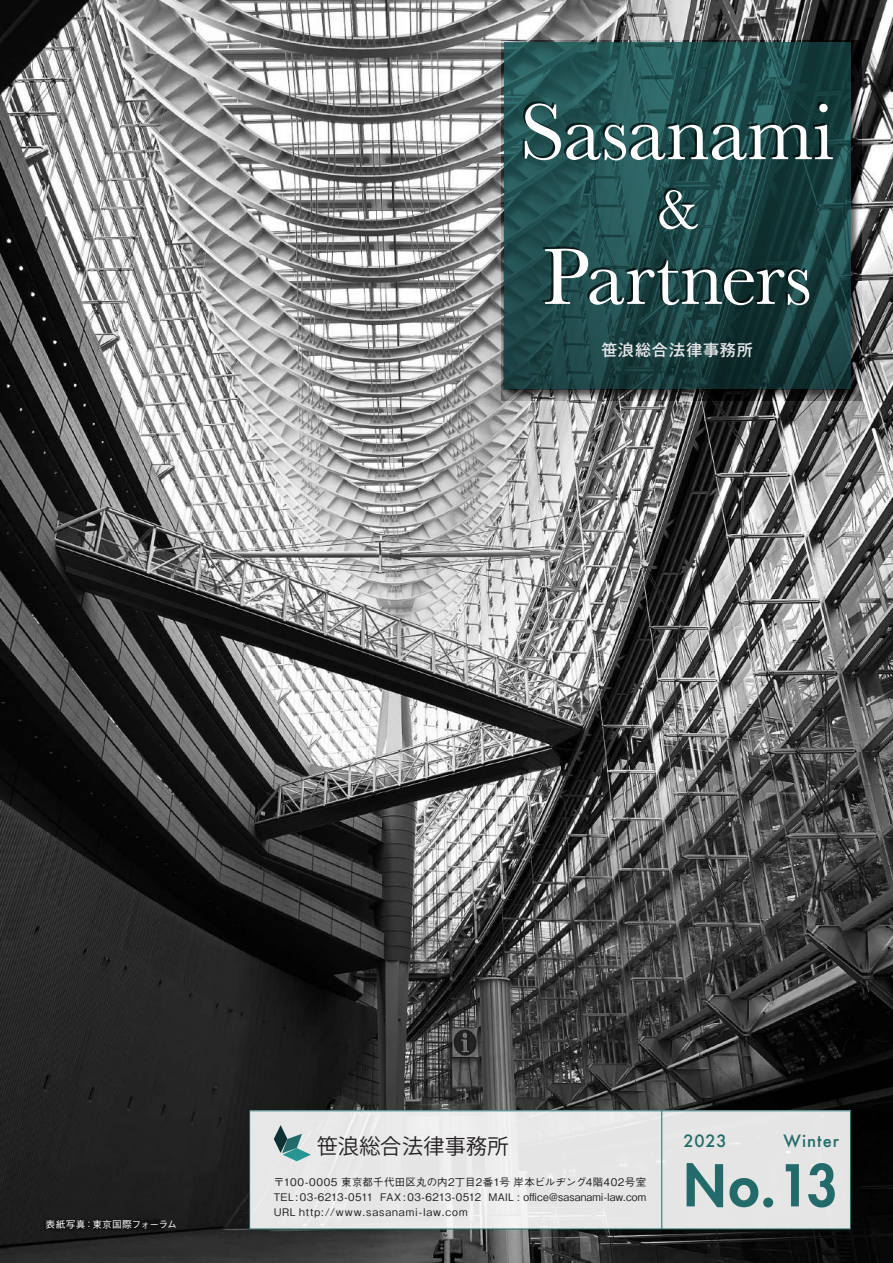
<style>
.page{position:relative;width:893px;height:1263px;background:#fff}
.page>*{position:absolute;margin:0;border:0;box-sizing:border-box;transform-origin:0 0}
.t1{font:82.5px "Baskerville";letter-spacing:-.005em;color:#fff}
.t2{font:59.1px "Baskerville";color:#fff}
.t3{font:800 55.95px "Futura";color:#236a6a}
.t4{font:21.15px "Koz Go Pr 6 N";letter-spacing:.005em;color:#231f20}
.t5{font:500 16.5px "Futura";letter-spacing:.06em;color:#236a6a}
.t6{font:500 16.05px "Gothic MB101 Pr 5";letter-spacing:.05em;color:#e6e7e9}
.t7{font:500 10.5px/15px "Gothic BBB Pr 5";letter-spacing:.035em;color:#231f20;text-align:justify}
.t8{font:500 9.75px "Gothic BBB Pr 5";letter-spacing:.01em;color:#fff}
</style>
<div class="page">
<img style="left:0;top:0;width:893px;height:1263px">
<div style="left:250px;top:1111px;width:600px;height:118px;background:#e6e6e6"></div>
<svg style="left:274px;top:1125px;width:37px;height:36px"></svg>
<div style="left:249px;top:1110px;width:602px;height:119px;border:1px solid #236a6a"></div>
<hr style="left:661px;top:1111px;width:1px;height:118px;background:#236a6a">
<img style="left:0;top:1164px;width:218px;height:99px">
<img style="left:501px;top:40px;width:360px;height:360px">
<svg style="left:504px;top:43px;width:346px;height:346px;background:#1e494a"></svg>
<h1 class="t1" style="left:520px;top:80px;width:316px">Sasanami</h1>
<h2 class="t2" style="left:657px;top:172px;width:43px">&amp;</h2>
<h1 class="t1" style="left:542px;top:225px;width:271px">Partners</h1>
<h3 class="t6" style="left:601px;top:337px;width:153px">笹浪総合法律事務所</h3>
<p class="t8" style="left:46px;top:1217px;width:133px">表紙写真：東京国際フォーラム</p>
<h3 class="t4" style="left:317px;top:1134px;width:193px">笹浪総合法律事務所</h3>
<p class="t7" style="left:274px;top:1174px;width:374px">〒100-0005 東京都千代田区丸の内2丁目2番1号 岸本ビルヂング4階402号室TEL : 03-6213-0511 FAX : 03-6213-0512 MAIL : office@sasanami-law.com URL http://www.sasanami-law.com</p>
<h3 class="t5" style="left:684px;top:1129px;width:44px">2023</h3>
<h3 class="t5" style="left:784px;top:1129px;width:57px">Winter</h3>
<h3 class="t3" style="left:684px;top:1148px;width:155px">No.13</h3>
</div>
